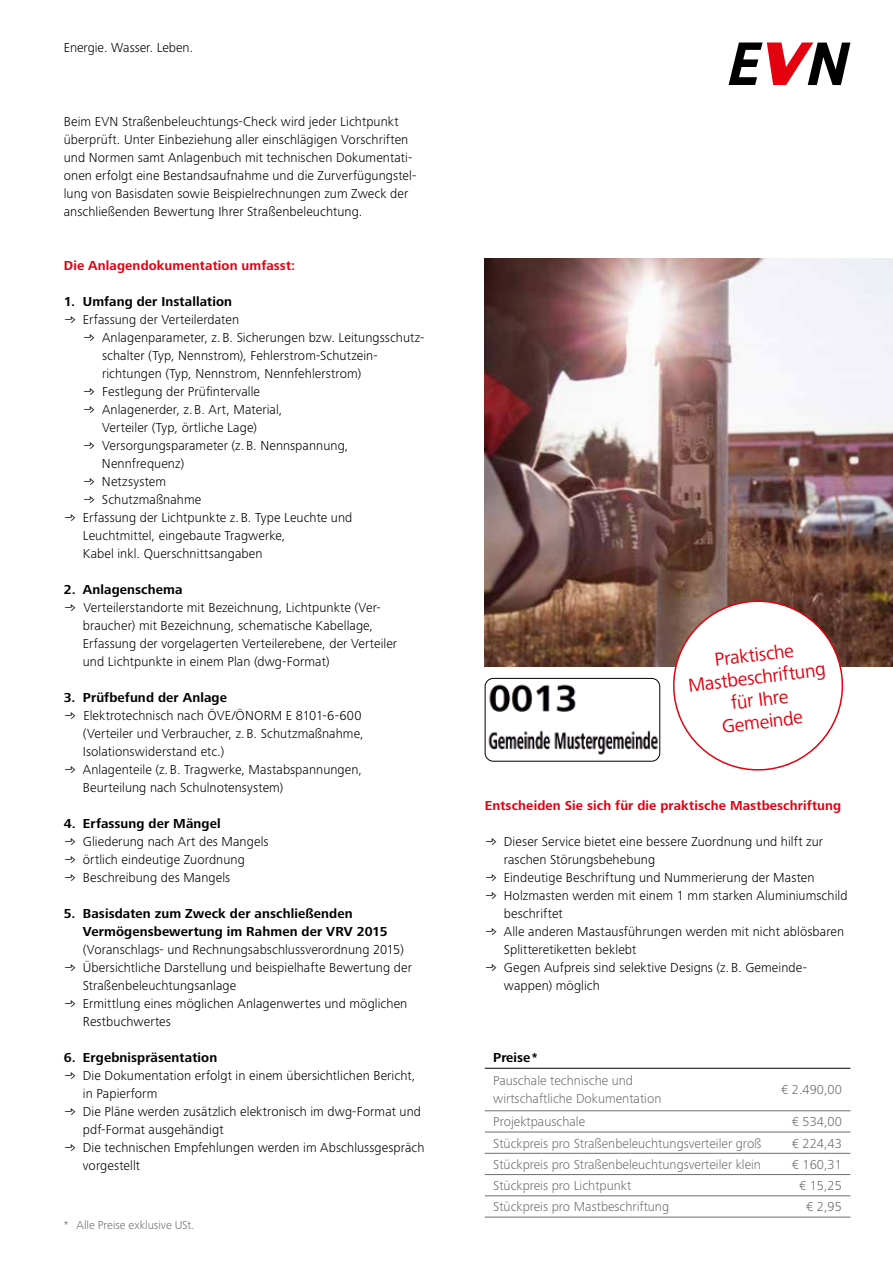
<style>
.page{position:relative;width:893px;height:1263px;background:#fff}
.page>*{position:absolute;margin:0;border:0;box-sizing:border-box;transform-origin:0 0}
.t1{font:19.5px/22.5px "Frutiger Next LTW1 G";color:#e3000f;text-align:center}
.t2{font:300 13.5px/18px "Frutiger Nextfor EVN";letter-spacing:.01em;color:#000}
.t3{font:300 13.5px/18px "Frutiger Nextfor EVN";color:#6f6f6e}
.t4{font:700 13.5px/18px "Frutiger Next For EVN";letter-spacing:.01em;color:#000}
.t5{font:700 13.5px "Frutiger Next For EVN";letter-spacing:.01em;color:#e3000f}
.t6{font:300 12px "Frutiger Next LTW1 G";color:#6f6f6e}
</style>
<div class="page">
<svg style="left:729px;top:43px;width:121px;height:42px"></svg>
<img style="left:485px;top:258px;width:408px;height:408px">
<hr style="left:485px;top:1068px;width:290px;height:1px;background:#000">
<hr style="left:775px;top:1068px;width:75px;height:1px;background:#000">
<hr style="left:485px;top:1110px;width:290px;height:1px;background:#6f6f6e">
<hr style="left:775px;top:1110px;width:75px;height:1px;background:#6f6f6e">
<hr style="left:485px;top:1132px;width:290px;height:1px;background:#6f6f6e">
<hr style="left:775px;top:1132px;width:75px;height:1px;background:#6f6f6e">
<hr style="left:485px;top:1153px;width:290px;height:1px;background:#6f6f6e">
<hr style="left:775px;top:1153px;width:75px;height:1px;background:#6f6f6e">
<hr style="left:485px;top:1174px;width:290px;height:1px;background:#6f6f6e">
<hr style="left:775px;top:1174px;width:75px;height:1px;background:#6f6f6e">
<hr style="left:485px;top:1195px;width:290px;height:1px;background:#6f6f6e">
<hr style="left:775px;top:1195px;width:75px;height:1px;background:#6f6f6e">
<hr style="left:485px;top:1217px;width:290px;height:1px;background:#6f6f6e">
<hr style="left:775px;top:1217px;width:75px;height:1px;background:#6f6f6e">
<img style="left:485px;top:678px;width:175px;height:83px">
<div style="left:485px;top:678px;width:175px;height:83px;border:1px solid #000;border-radius:8px"></div>
<svg style="left:669px;top:596px;width:178px;height:175px"></svg>
<p class="t2" style="left:64px;top:39px;width:131px">Energie. Wasser. Leben.</p>
<p class="t2" style="left:64px;top:113px;width:354px">Beim EVN Straßenbeleuchtungs-Check wird jeder Lichtpunkt überprüft. Unter Einbeziehung aller einschlägigen Vorschriften und Normen samt Anlagenbuch mit technischen Dokumentati&shy;onen erfolgt eine Bestandsaufnahme und die Zurverfügungstel&shy;lung von Basisdaten sowie Beispielrechnungen zum Zweck der anschließenden Bewertung Ihrer Straßenbeleuchtung.</p>
<p class="t5" style="left:64px;top:258px;width:233px">Die Anlagendokumentation umfasst:</p>
<p class="t4" style="left:64px;top:293px;width:170px">1. Umfang der Installation</p>
<p class="t2" style="left:64px;top:310px;width:177px">• Erfassung der Verteilerdaten</p>
<p class="t2" style="left:102px;top:328px;width:324px;text-indent:-19px">• Anlagenparameter, z.B. Sicherungen bzw. Leitungsschutz&shy;schalter (Typ, Nennstrom), Fehlerstrom-Schutzein&shy;richtungen (Typ, Nennstrom, Nennfehlerstrom)</p>
<p class="t2" style="left:83px;top:382px;width:179px">• Festlegung der Prüfintervalle</p>
<p class="t2" style="left:83px;top:400px;width:201px;text-align:center">• Anlagenerder, z.B. Art, Material,<br>Verteiler (Typ, örtliche Lage)</p>
<p class="t2" style="left:102px;top:436px;width:248px;text-indent:-19px">• Versorgungsparameter (z.B. Nennspannung,<br>Nennfrequenz)</p>
<p class="t2" style="left:83px;top:472px;width:85px">• Netzsystem</p>
<p class="t2" style="left:83px;top:490px;width:120px">• Schutzmaßnahme</p>
<p class="t2" style="left:83px;top:508px;width:271px;text-indent:-19px">• Erfassung der Lichtpunkte z.B. Type Leuchte und<br>Leuchtmittel, eingebaute Tragwerke,<br>Kabel inkl. Querschnittsangaben</p>
<p class="t4" style="left:64px;top:581px;width:120px">2. Anlagenschema</p>
<p class="t2" style="left:83px;top:598px;width:316px;text-indent:-19px">• Verteilerstandorte mit Bezeichnung, Lichtpunkte (Ver&shy;braucher) mit Bezeichnung, schematische Kabellage, Erfassung der vorgelagerten Verteilerebene, der Verteiler und Lichtpunkte in einem Plan (dwg-Format)</p>
<p class="t4" style="left:64px;top:689px;width:165px">3. Prüfbefund der Anlage</p>
<p class="t2" style="left:83px;top:706px;width:282px;text-indent:-19px">• Elektrotechnisch nach ÖVE/ÖNORM E 8101-6-600 (Verteiler und Verbraucher, z.B. Schutzmaßnahme,<br>Isolationswiderstand etc.)</p>
<p class="t2" style="left:83px;top:760px;width:281px;text-indent:-19px">• Anlagenteile (z.B. Tragwerke, Mastabspannungen,<br>Beurteilung nach Schulnotensystem)</p>
<p class="t4" style="left:64px;top:815px;width:158px">4. Erfassung der Mängel</p>
<p class="t2" style="left:64px;top:832px;width:206px">• Gliederung nach Art des Mangels</p>
<p class="t2" style="left:64px;top:850px;width:183px">• örtlich eindeutige Zuordnung</p>
<p class="t2" style="left:64px;top:868px;width:168px">• Beschreibung des Mangels</p>
<p class="t4" style="left:83px;top:905px;width:306px;text-indent:-19px">5. Basisdaten zum Zweck der anschließenden<br>Vermögensbewertung im Rahmen der VRV 2015</p>
<p class="t2" style="left:83px;top:940px;width:323px">(Voranschlags- und Rechnungsabschlussverordnung 2015)</p>
<p class="t2" style="left:83px;top:958px;width:331px;text-indent:-19px">• Übersichtliche Darstellung und beispielhafte Bewertung der<br>Straßenbeleuchtungsanlage</p>
<p class="t2" style="left:83px;top:994px;width:326px;text-indent:-19px">• Ermittlung eines möglichen Anlagenwertes und möglichen<br>Restbuchwertes</p>
<p class="t4" style="left:64px;top:1049px;width:155px">6. Ergebnispräsentation</p>
<p class="t2" style="left:83px;top:1066px;width:334px;text-indent:-19px">• Die Dokumentation erfolgt in einem übersichtlichen Bericht, in Papierform</p>
<p class="t2" style="left:83px;top:1102px;width:340px;text-indent:-19px">• Die Pläne werden zusätzlich elektronisch im dwg-Format und pdf-Format ausgehändigt</p>
<p class="t2" style="left:83px;top:1138px;width:343px;text-indent:-19px">• Die technischen Empfehlungen werden im Abschlussgespräch vorgestellt</p>
<p class="t6" style="left:64px;top:1218px;width:132px">* Alle Preise exklusive USt.</p>
<h1 class="t1" style="left:684px;top:653px;width:140px;rotate:-7deg">Praktische<br>Mastbeschriftung für Ihre<br>Gemeinde</h1>
<p class="t5" style="left:485px;top:798px;width:358px">Entscheiden Sie sich für die praktische Mastbeschriftung</p>
<p class="t2" style="left:485px;top:832px;width:340px">-&gt; Dieser Service bietet eine bessere Zuordnung und hilft zur</p>
<p class="t2" style="left:504px;top:850px;width:153px">raschen Störungsbehebung</p>
<p class="t2" style="left:485px;top:868px;width:331px">-&gt; Eindeutige Beschriftung und Nummerierung der Masten</p>
<p class="t2" style="left:485px;top:886px;width:364px">-&gt; Holzmasten werden mit einem 1 mm starken Aluminiumschild</p>
<p class="t2" style="left:504px;top:904px;width:61px">beschriftet</p>
<p class="t2" style="left:485px;top:922px;width:361px">-&gt; Alle anderen Mastausführungen werden mit nicht ablösbaren</p>
<p class="t2" style="left:504px;top:940px;width:134px">Splitteretiketten beklebt</p>
<p class="t2" style="left:485px;top:958px;width:324px">-&gt; Gegen Aufpreis sind selektive Designs (z.B. Gemeinde-</p>
<p class="t2" style="left:504px;top:976px;width:98px">wappen) möglich</p>
<p class="t4" style="left:493px;top:1049px;width:46px">Preise*</p>
<p class="t3" style="left:493px;top:1072px;width:170px">Pauschale technische und wirtschaftliche Dokumentation</p>
<p class="t3" style="left:781px;top:1081px;width:62px">€ 2.490,00</p>
<p class="t3" style="left:493px;top:1113px;width:93px">Projektpauschale</p>
<p class="t3" style="left:792px;top:1113px;width:52px">€ 534,00</p>
<p class="t3" style="left:493px;top:1134px;width:270px">Stückpreis pro Straßenbeleuchtungsverteiler groß</p>
<p class="t3" style="left:792px;top:1134px;width:52px">€ 224,43</p>
<p class="t3" style="left:493px;top:1155px;width:269px">Stückpreis pro Straßenbeleuchtungsverteiler klein</p>
<p class="t3" style="left:792px;top:1155px;width:52px">€ 160,31</p>
<p class="t3" style="left:493px;top:1176px;width:139px">Stückpreis pro Lichtpunkt</p>
<p class="t3" style="left:799px;top:1176px;width:44px">€ 15,25</p>
<p class="t3" style="left:493px;top:1198px;width:177px">Stückpreis pro Mastbeschriftung</p>
<p class="t3" style="left:806px;top:1198px;width:37px">€ 2,95</p>
</div>
